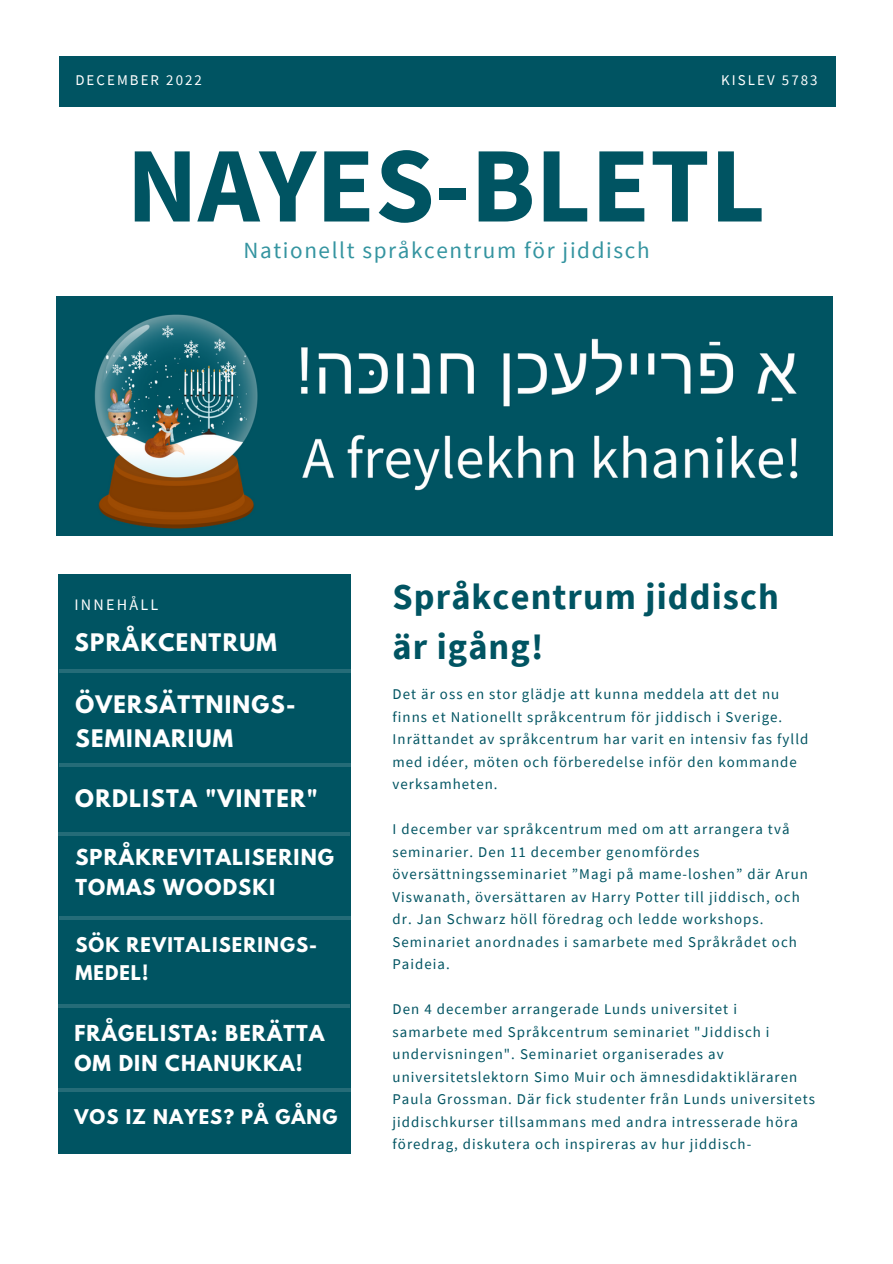
<style>
.page{position:relative;width:893px;height:1264px;background:#fff}
.page>*{position:absolute;margin:0;border:0;box-sizing:border-box;transform-origin:0 0}
.t1{font:700 107.4px "Source Sans Pro";color:#005462}
.t2{font:700 36.3px/50.6px "Source Sans Pro";letter-spacing:.03em;color:#005462}
.t3{font:23.1px "Source Sans Pro";letter-spacing:.07em;color:#3494a0}
.t4{font:700 21.45px/33.8px "League Spartan";letter-spacing:.06em;color:#fff}
.t5{font:700 19.5px/30.3px "League Spartan";letter-spacing:.06em;color:#fff}
.t6{font:700 18px/28px "League Spartan";letter-spacing:.06em;color:#fff}
.t7{font:16.05px "Source Sans Pro";letter-spacing:.14em;color:#fff}
.t8{font:14.85px/22.5px "Source Sans Pro";letter-spacing:.07em;color:#005462}
.t9{font:14.85px "Source Sans Pro";letter-spacing:.14em;color:#fff}
</style>
<div class="page">
<div style="left:59px;top:56px;width:776px;height:51px;background:#005462"></div>
<div style="left:58px;top:574px;width:293px;height:579px;background:#005462"></div>
<hr style="left:59px;top:669px;width:291px;height:3px;background:#fff">
<hr style="left:59px;top:763px;width:292px;height:3px;background:#fff">
<hr style="left:57px;top:1088px;width:293px;height:3px;background:#fff">
<img style="left:57px;top:296px;width:775px;height:240px">
<hr style="left:58px;top:832px;width:292px;height:3px;background:#fff">
<hr style="left:59px;top:916px;width:291px;height:3px;background:#fff">
<hr style="left:58px;top:1004px;width:292px;height:3px;background:#fff">
<p class="t9" style="left:75px;top:71px;width:128px">DECEMBER 2022</p>
<p class="t9" style="left:721px;top:71px;width:98px">KISLEV 5783</p>
<h1 class="t1" style="left:126px;top:116px;width:640px">NAYES-BLETL</h1>
<h3 class="t3" style="left:243px;top:235px;width:407px">Nationellt språkcentrum för jiddisch</h3>
<p class="t7" style="left:74px;top:594px;width:85px">INNEHÅLL</p>
<h3 class="t4" style="left:74px;top:628px;width:204px">SPRÅKCENTRUM</h3>
<h3 class="t4" style="left:75px;top:690px;width:222px">ÖVERSÄTTNINGS-<br>SEMINARIUM</h3>
<h3 class="t4" style="left:75px;top:784px;width:244px">ORDLISTA "VINTER"</h3>
<h3 class="t5" style="left:75px;top:844px;width:260px">SPRÅKREVITALISERING<br>TOMAS WOODSKI</h3>
<p class="t6" style="left:75px;top:933px;width:243px">SÖK REVITALISERINGS-<br>MEDEL!</p>
<h3 class="t5" style="left:74px;top:1020px;width:251px">FRÅGELISTA: BERÄTTA<br>OM DIN CHANUKKA!</h3>
<p class="t6" style="left:74px;top:1105px;width:264px">VOS IZ NAYES? PÅ GÅNG</p>
<h2 class="t2" style="left:392px;top:570px;width:388px">Språkcentrum jiddisch är igång!</h2>
<p class="t8" style="left:392px;top:683px;width:417px">Det är oss en stor glädje att kunna meddela att det nu finns et Nationellt språkcentrum för jiddisch i Sverige.<br>Inrättandet av språkcentrum har varit en intensiv fas fylld med idéer, möten och förberedelse inför den kommande verksamheten.</p>
<p class="t8" style="left:392px;top:818px;width:417px">I december var språkcentrum med om att arrangera två seminarier. Den 11 december genomfördes översättningsseminariet ”Magi på mame-loshen” där Arun Viswanath, översättaren av Harry Potter till jiddisch, och dr. Jan Schwarz höll föredrag och ledde workshops.<br>Seminariet anordnades i samarbete med Språkrådet och Paideia.</p>
<p class="t8" style="left:392px;top:997px;width:424px">Den 4 december arrangerade Lunds universitet i samarbete med Språkcentrum seminariet "Jiddisch i undervisningen". Seminariet organiserades av universitetslektorn Simo Muir och ämnesdidaktikläraren Paula Grossman. Där fick studenter från Lunds universitets jiddischkurser tillsammans med andra intresserade höra föredrag, diskutera och inspireras av hur jiddisch-</p>
</div>
